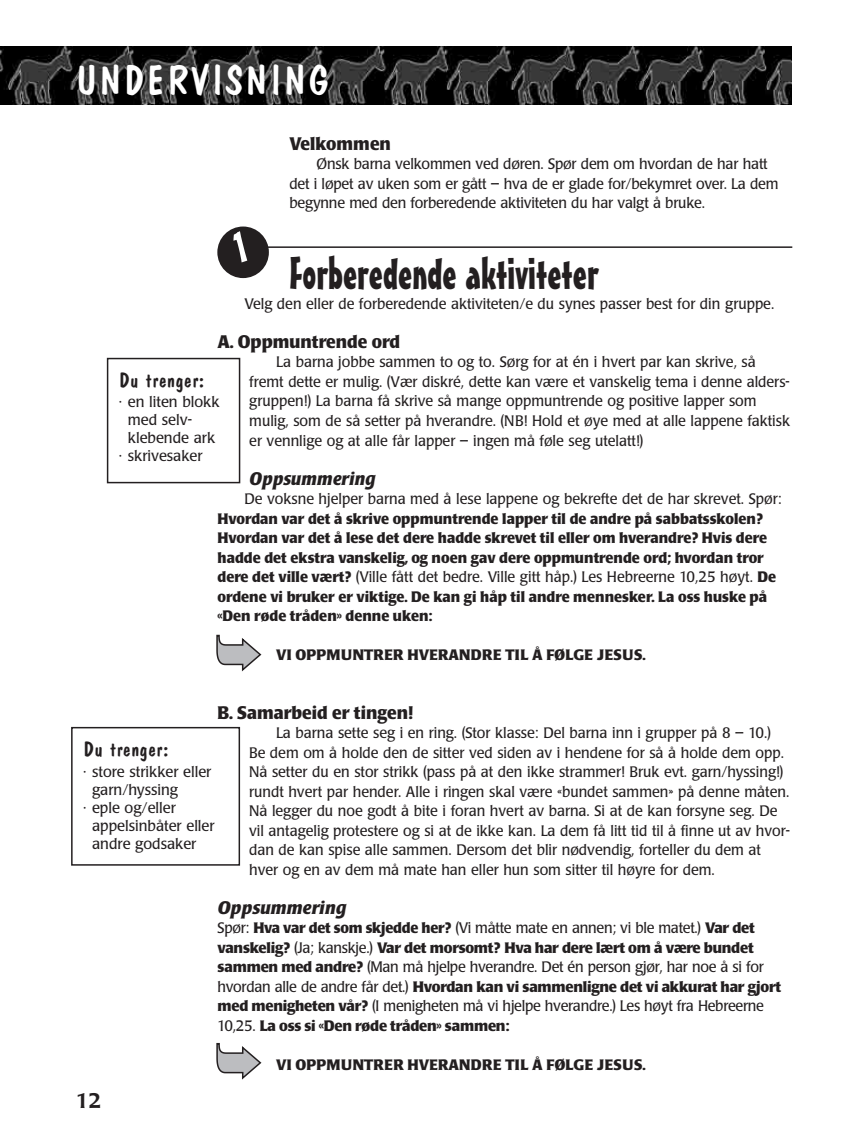
<style>
.page{position:relative;width:864px;height:1148px;background:#fff}
.page>*{position:absolute;margin:0;border:0;box-sizing:border-box;transform-origin:0 0}
.t1{font:45px "Mister Earl BT";color:#231f20}
.t2{font:42px "Dom Casual";letter-spacing:.025em;color:#fff}
.t3{font:21px "Dom Casual";color:#231f20;scale:1.05 1}
.t4{font:500 21px "Poppl Laudatio";color:#231f20}
.t5{font:700 18px "Poppl Laudatio";color:#231f20;scale:.95 1}
.t6{font:italic 700 18px "Poppl Laudatio";color:#231f20;scale:.95 1}
.t7{font:italic 700 18px "Poppl Laudatio";color:#231f20}
.t8{font:15px/19.5px "Poppl Laudatio";color:#231f20;scale:.95 1}
.t9{font:15px/19.5px "Poppl Laudatio";letter-spacing:-.02em;color:#231f20;scale:.95 1}
.t10{font:700 15px/19.5px "Poppl Laudatio";color:#231f20;scale:.95 1}
.t11{font:15px "Poppl Laudatio";color:#231f20}
.t12{font:700 15px "Poppl Laudatio";letter-spacing:.02em;color:#231f20}
.s1{font-weight:400}
.s2{font-weight:700}
</style>
<div class="page">
<div style="left:71px;top:727px;width:169px;height:138px;border:2px solid #231f20"></div>
<div style="left:107px;top:358px;width:133px;height:125px;border:2px solid #231f20"></div>
<hr style="left:266px;top:246px;width:526px;height:2px;background:#231f20">
<svg style="left:216px;top:634px;width:45px;height:37px"></svg>
<svg style="left:216px;top:1042px;width:45px;height:37px"></svg>
<img style="left:0;top:47px;width:792px;height:57px">
<svg style="left:217px;top:226px;width:52px;height:52px"></svg>
<h2 class="t2" style="left:75px;top:63px;width:256px">UNDERVISNING</h2>
<p class="t5" style="left:290px;top:136px;width:108px">Velkommen</p>
<p class="t8" style="left:289px;top:156px;width:516px;text-indent:27px">Ønsk barna velkommen ved døren. Spør dem om hvordan de har hatt det i løpet av uken som er gått – hva de er glade for/bekymret over. La dem begynne med den forberedende aktiviteten du har valgt å bruke.</p>
<h1 class="t1" style="left:290px;top:257px;width:311px">Forberedende aktiviteter</h1>
<p class="t8" style="left:244px;top:295px;width:559px">Velg den eller de forberedende aktiviteten/e du synes passer best for din gruppe.</p>
<p class="t5" style="left:218px;top:334px;width:194px">A. Oppmuntrende ord</p>
<p class="t8" style="left:249px;top:354px;width:571px;text-indent:27px">La barna jobbe sammen to og to. Sørg for at én i hvert par kan skrive, så fremt dette er mulig. (Vær diskré, dette kan være et vanskelig tema i denne alders&shy;gruppen!) La barna få skrive så mange oppmuntrende og positive lapper som mulig, som de så setter på hverandre. (NB! Hold et øye med at alle lappene faktisk er vennlige og at alle får lapper – ingen må føle seg utelatt!)</p>
<p class="t6" style="left:249px;top:471px;width:134px">Oppsummering</p>
<p class="t8" style="left:244px;top:490px;width:567px">De voksne hjelper barna med å lese lappene og bekrefte det de har skrevet. Spør:</p>
<p class="t10" style="left:217px;top:510px;width:590px">Hvordan var det å skrive oppmuntrende lapper til de andre på sabbatsskolen?<br>Hvordan var det å lese det dere hadde skrevet til eller om hverandre? Hvis dere hadde det ekstra vanskelig, og noen gav dere oppmuntrende ord; hvordan tror dere det ville vært? <span class="s1">(Ville fått det bedre. Ville gitt håp.) Les Hebreerne 10,25 høyt.</span> De ordene vi bruker er viktige. De kan gi håp til andre mennesker. La oss huske på «Den røde tråden» denne uken:</p>
<p class="t12" style="left:276px;top:648px;width:371px">VI OPPMUNTRER HVERANDRE TIL Å FØLGE JESUS.</p>
<h3 class="t3" style="left:119px;top:371px;width:83px">Du trenger:</h3>
<p class="t11" style="left:119px;top:396px;width:102px">· en liten blokk</p>
<p class="t11" style="left:128px;top:414px;width:66px">med selv-</p>
<p class="t11" style="left:128px;top:432px;width:89px">klebende ark</p>
<p class="t11" style="left:119px;top:450px;width:85px">· skrivesaker</p>
<p class="t5" style="left:218px;top:705px;width:207px">B. Samarbeid er tingen!</p>
<p class="t8" style="left:249px;top:724px;width:571px;text-indent:27px">La barna sette seg i en ring. (Stor klasse: Del barna inn i grupper på 8 – 10.)<br>Be dem om å holde den de sitter ved siden av i hendene for så å holde dem opp.<br>Nå setter du en stor strikk (pass på at den ikke strammer! Bruk evt. garn/hyssing!) rundt hvert par hender. Alle i ringen skal være «bundet sammen» på denne måten.<br>Nå legger du noe godt å bite i foran hvert av barna. Si at de kan forsyne seg. De vil antagelig protestere og si at de ikke kan. La dem få litt tid til å finne ut av hvor&shy;dan de kan spise alle sammen. Dersom det blir nødvendig, forteller du dem at hver og en av dem må mate han eller hun som sitter til høyre for dem.</p>
<p class="t7" style="left:218px;top:900px;width:130px">Oppsummering</p>
<p class="t9" style="left:217px;top:919px;width:595px">Spør: <span class="s2">Hva var det som skjedde her?</span> (Vi måtte mate en annen; vi ble matet.) <span class="s2">Var det vanskelig?</span> (Ja; kanskje.) <span class="s2">Var det morsomt? Hva har dere lært om å være bundet sammen med andre?</span> (Man må hjelpe hverandre. Det én person gjør, har noe å si for hvordan alle de andre får det.) <span class="s2">Hvordan kan vi sammenligne det vi akkurat har gjort med menigheten vår?</span> (I menigheten må vi hjelpe hverandre.) Les høyt fra Hebreerne 10,25. <span class="s2">La oss si «Den røde tråden» sammen:</span></p>
<p class="t12" style="left:276px;top:1058px;width:371px">VI OPPMUNTRER HVERANDRE TIL Å FØLGE JESUS.</p>
<h3 class="t3" style="left:83px;top:740px;width:83px">Du trenger:</h3>
<p class="t11" style="left:83px;top:765px;width:130px">· store strikker eller</p>
<p class="t11" style="left:92px;top:783px;width:88px">garn/hyssing</p>
<p class="t11" style="left:83px;top:801px;width:94px">· eple og/eller</p>
<p class="t11" style="left:92px;top:819px;width:124px">appelsinbåter eller</p>
<p class="t11" style="left:92px;top:837px;width:106px">andre godsaker</p>
<h3 class="t4" style="left:76px;top:1091px;width:27px">12</h3>
</div>
